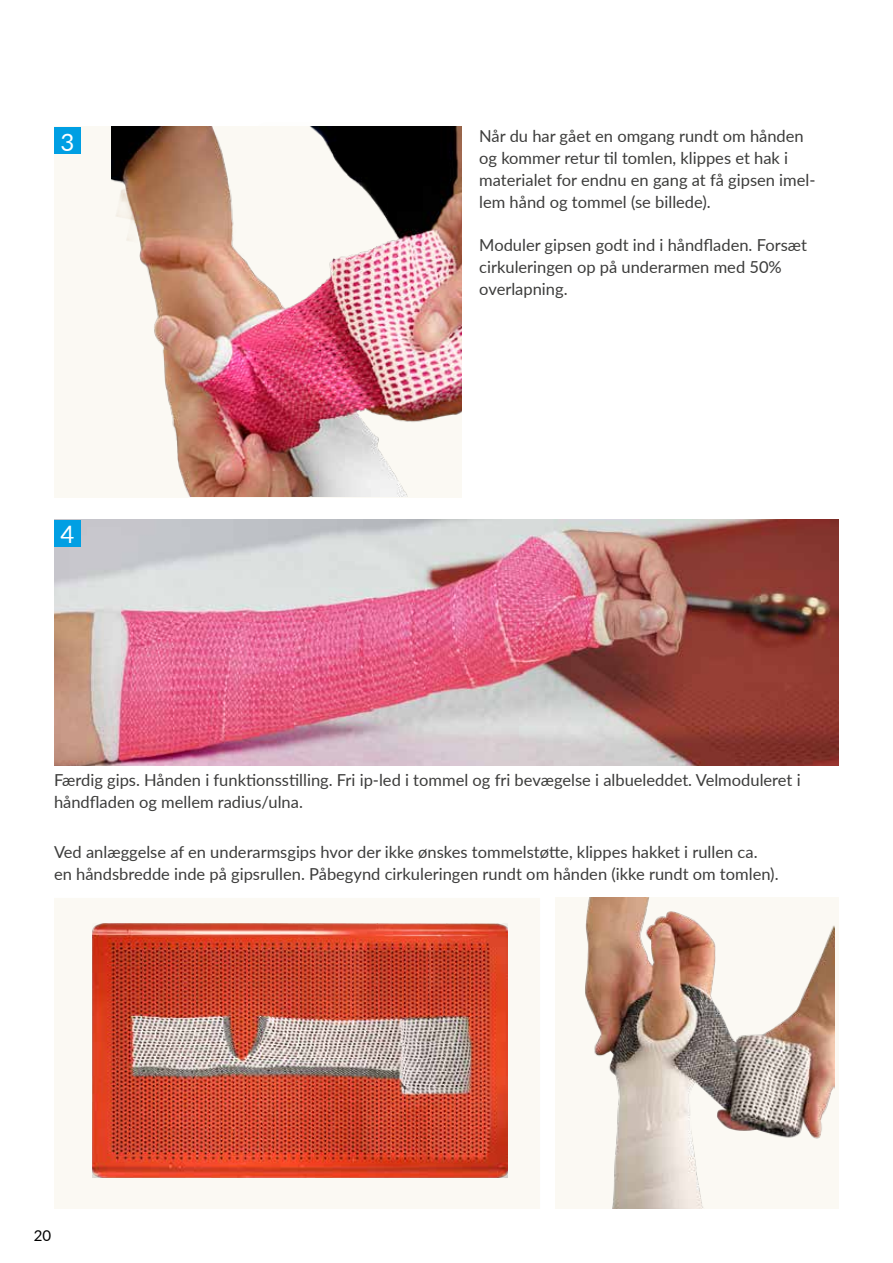
<style>
.page{position:relative;width:893px;height:1263px;background:#fff}
.page>*{position:absolute;margin:0;border:0;box-sizing:border-box;transform-origin:0 0}
.t1{font:24px "Lato";color:#fff}
.t2{font:16.5px/21.8px "Lato";color:#3c3c3b}
.t3{font:15px "Lato";color:#000}
</style>
<div class="page">
<div style="left:54px;top:898px;width:486px;height:311px;background:#fbf9f3"></div>
<div style="left:556px;top:898px;width:283px;height:311px;background:#fbf9f3"></div>
<img style="left:54px;top:520px;width:785px;height:246px">
<img style="left:92px;top:924px;width:415px;height:254px">
<img style="left:585px;top:898px;width:250px;height:311px">
<div style="left:55px;top:126px;width:407px;height:371px;background:#fbf9f3"></div>
<img style="left:112px;top:127px;width:350px;height:369px">
<div style="left:54px;top:128px;width:27px;height:26px;background:#009fe3"></div>
<div style="left:54px;top:520px;width:27px;height:27px;background:#009fe3"></div>
<h1 class="t1" style="left:60px;top:125px;width:15px">3</h1>
<h1 class="t1" style="left:60px;top:517px;width:15px">4</h1>
<p class="t2" style="left:479px;top:125px;width:338px">Når du har gået en omgang rundt om hånden og kommer retur til tomlen, klippes et hak i materialet for endnu en gang at få gipsen imel&shy;lem hånd og tommel (se billede).</p>
<p class="t2" style="left:479px;top:234px;width:329px">Moduler gipsen godt ind i håndfladen. Forsæt cirkuleringen op på underarmen med 50% overlapning.</p>
<p class="t2" style="left:54px;top:768px;width:748px">Færdig gips. Hånden i funktionsstilling. Fri ip-led i tommel og fri bevægelse i albueleddet. Velmoduleret i håndfladen og mellem radius/ulna.</p>
<p class="t2" style="left:54px;top:841px;width:726px">Ved anlæggelse af en underarmsgips hvor der ikke ønskes tommelstøtte, klippes hakket i rullen ca. en håndsbredde inde på gipsrullen. Påbegynd cirkuleringen rundt om hånden (ikke rundt om tomlen).</p>
<p class="t3" style="left:34px;top:1224px;width:19px">20</p>
</div>
